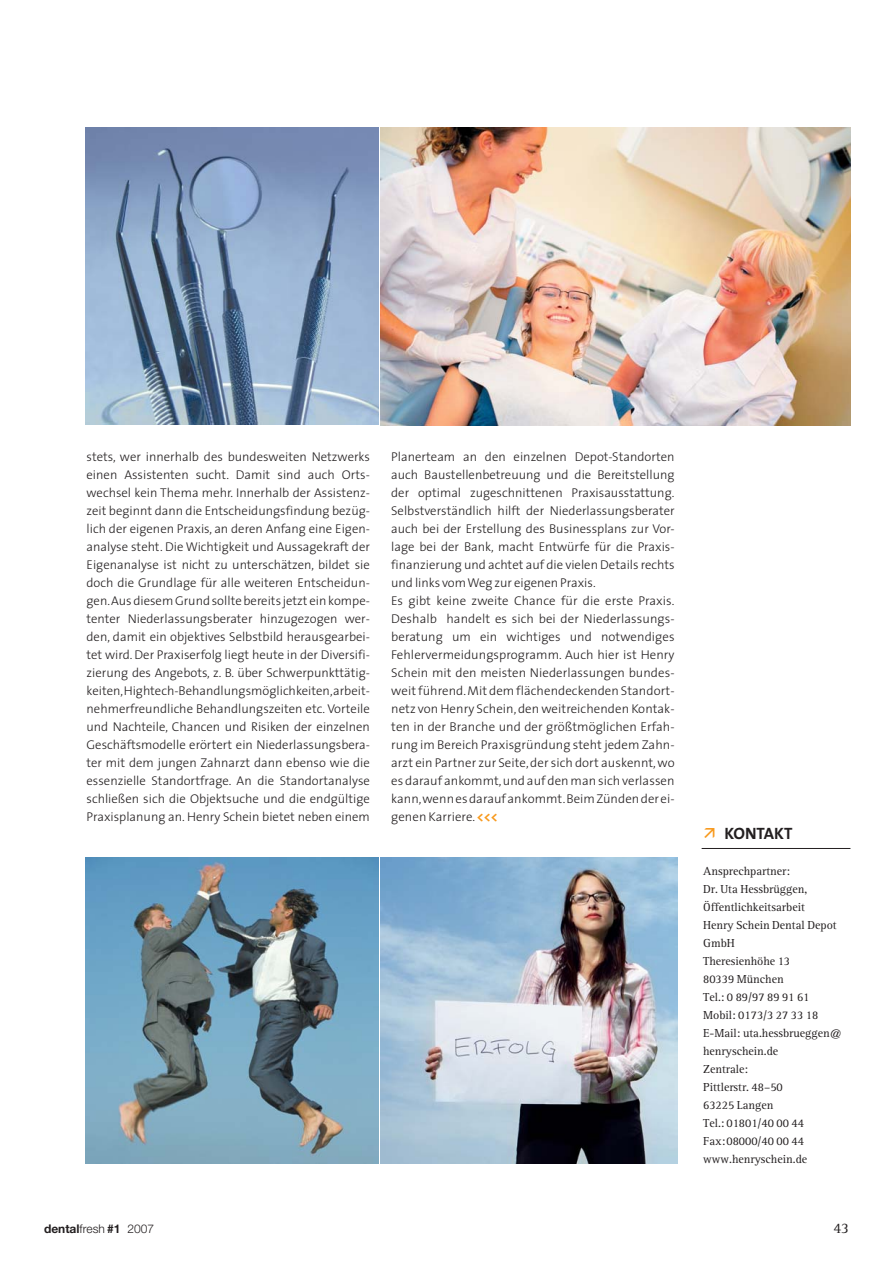
<style>
.page{position:relative;width:893px;height:1263px;background:#fff}
.page>*{position:absolute;margin:0;border:0;box-sizing:border-box;transform-origin:0 0}
.t1{font:700 16.5px "The Sans";letter-spacing:-.005em;color:#231f20}
.t2{font:15px "Rotis Serif";color:#231f20}
.t3{font:300 12.75px/18px "The Sans";letter-spacing:.005em;color:#231f20;text-align:justify}
.t4{font:12px/18px "Rotis Serif";color:#231f20}
.t5{font:300 12px "Helvetica Neue";color:#231f20}
.s1{font-weight:700;font-size:13.5px;color:#f8991c}
.s2{font-weight:700}
</style>
<div class="page">
<hr style="left:702px;top:848px;width:148px;height:1px;background:#231f20">
<img style="left:381px;top:127px;width:469px;height:298px">
<img style="left:85px;top:127px;width:293px;height:298px">
<img style="left:85px;top:857px;width:293px;height:306px">
<img style="left:381px;top:857px;width:296px;height:306px">
<p class="t3" style="left:87px;top:449px;width:285px">stets, wer innerhalb des bundesweiten Netzwerks einen Assistenten sucht. Damit sind auch Orts&shy;wechsel kein Thema mehr. Innerhalb der Assistenz&shy;zeit beginnt dann die Entscheidungsfindung bezüg&shy;lich der eigenen Praxis, an deren Anfang eine Eigen&shy;analyse steht. Die Wichtigkeit und Aussagekraft der Eigenanalyse ist nicht zu unterschätzen, bildet sie doch die Grundlage für alle weiteren Entscheidun&shy;gen.Aus diesem Grund sollte bereits jetzt ein kompe&shy;tenter Niederlassungsberater hinzugezogen wer&shy;den, damit ein objektives Selbstbild herausgearbei&shy;tet wird. Der Praxiserfolg liegt heute in der Diversifi&shy;zierung des Angebots, z. B. über Schwerpunkttätig&shy;keiten,Hightech-Behandlungsmöglichkeiten,arbeit&shy;nehmerfreundliche Behandlungszeiten etc. Vorteile und Nachteile, Chancen und Risiken der einzelnen Geschäftsmodelle erörtert ein Niederlassungsbera&shy;ter mit dem jungen Zahnarzt dann ebenso wie die essenzielle Standortfrage. An die Standortanalyse schließen sich die Objektsuche und die endgültige Praxisplanung an. Henry Schein bietet neben einem</p>
<p class="t3" style="left:391px;top:449px;width:285px;text-align:left">Planerteam an den einzelnen Depot-Standorten auch Baustellenbetreuung und die Bereitstellung der optimal zugeschnittenen Praxisausstattung.<br>Selbstverständlich hilft der Niederlassungsberater auch bei der Erstellung des Businessplans zur Vor&shy;lage bei der Bank, macht Entwürfe für die Praxis&shy;finanzierung und achtet auf die vielen Details rechts und links vom Weg zur eigenen Praxis.<br>Es gibt keine zweite Chance für die erste Praxis.<br>Deshalb handelt es sich bei der Niederlassungs&shy;beratung um ein wichtiges und notwendiges Fehlervermeidungsprogramm. Auch hier ist Henry Schein mit den meisten Niederlassungen bundes&shy;weit führend.Mit dem flächendeckenden Standort&shy;netz von Henry Schein, den weitreichenden Kontak&shy;ten in der Branche und der größtmöglichen Erfah&shy;rung im Bereich Praxisgründung steht jedem Zahn&shy;arzt ein Partner zur Seite, der sich dort auskennt, wo es darauf ankommt,und auf den man sich verlassen kann,wenn es darauf ankommt.Beim Zünden der ei&shy;genen Karriere.<span class="s1">&lt;&lt;&lt;</span></p>
<p class="t1" style="left:724px;top:825px;width:70px">KONTAKT</p>
<p class="t4" style="left:703px;top:863px;width:140px">Ansprechpartner:<br>Dr. Uta Hessbrüggen,<br>Öffentlichkeitsarbeit<br>Henry Schein Dental Depot<br>GmbH<br>Theresienhöhe 13<br>80339 München<br>Tel.: 0 89/97 89 91 61<br>Mobil: 0173/3 27 33 18<br>E-Mail: uta.hessbrueggen@ henryschein.de<br>Zentrale:<br>Pittlerstr. 48–50<br>63225 Langen<br>Tel.: 01801/40 00 44<br>Fax:08000/40 00 44 www.henryschein.de</p>
<p class="t5" style="left:44px;top:1224px;width:112px"><span class="s2">dental</span>fresh <span class="s2">#1</span> 2007</p>
<p class="t2" style="left:833px;top:1223px;width:17px">43</p>
</div>
